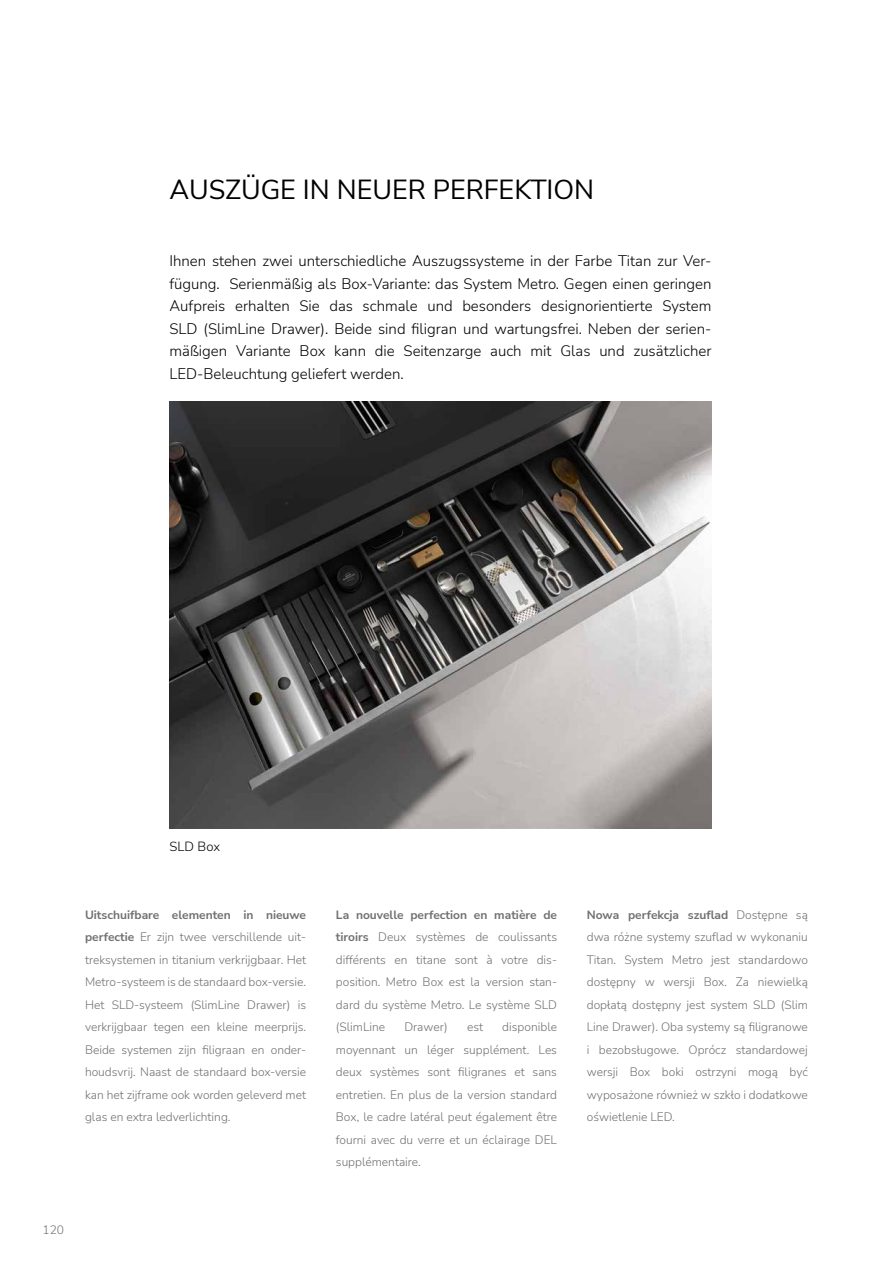
<style>
.page{position:relative;width:893px;height:1263px;background:#fff}
.page>*{position:absolute;margin:0;border:0;box-sizing:border-box;transform-origin:0 0}
.t1{font:27px "Nunito Sans";color:#000}
.t2{font:300 15px/22.5px "Nunito Sans";color:#000;text-align:justify}
.t3{font:300 13.05px "Nunito Sans";letter-spacing:.01em;color:#000}
.t4{font:300 12px/22.5px "Nunito Sans";color:#6f7070;text-align:justify}
.s1{font-weight:700}
</style>
<div class="page">
<svg style="left:169px;top:401px;width:542px;height:428px;background:#696766"></svg>
<h1 class="t1" style="left:169px;top:171px;width:426px">AUSZÜGE IN NEUER PERFEKTION</h1>
<p class="t2" style="left:169px;top:249px;width:544px">Ihnen stehen zwei unterschiedliche Auszugssysteme in der Farbe Titan zur Ver&shy;fügung. Serienmäßig als Box-Variante: das System Metro. Gegen einen geringen Aufpreis erhalten Sie das schmale und besonders designorientierte System SLD (SlimLine Drawer). Beide sind filigran und wartungsfrei. Neben der serien&shy;mäßigen Variante Box kann die Seitenzarge auch mit Glas und zusätzlicher LED-Beleuchtung geliefert werden.</p>
<p class="t3" style="left:169px;top:838px;width:52px">SLD Box</p>
<p class="t4" style="left:85px;top:903px;width:223px"><span class="s1">Uitschuifbare elementen in nieuwe perfectie</span> Er zijn twee verschillende uit&shy;treksystemen in titanium verkrijgbaar. Het Metro-systeem is de standaard box-versie.<br>Het SLD-systeem (SlimLine Drawer) is verkrijgbaar tegen een kleine meerprijs.<br>Beide systemen zijn filigraan en onder&shy;houdsvrij. Naast de standaard box-versie kan het zijframe ook worden geleverd met glas en extra ledverlichting.</p>
<p class="t4" style="left:336px;top:903px;width:223px"><span class="s1">La nouvelle perfection en matière de tiroirs</span> Deux systèmes de coulissants différents en titane sont à votre dis&shy;position. Metro Box est la version stan&shy;dard du système Metro. Le système SLD (SlimLine</p>
<p class="t4" style="left:404px;top:1015px;width:45px">Drawer)</p>
<p class="t4" style="left:467px;top:1015px;width:18px">est</p>
<p class="t4" style="left:336px;top:1015px;width:223px;text-indent:166px">disponible moyennant un léger supplément. Les deux systèmes sont filigranes et sans entretien. En plus de la version standard Box, le cadre latéral peut également être fourni avec du verre et un éclairage DEL supplémentaire.</p>
<p class="t4" style="left:43px;top:1218px;width:23px">120</p>
<p class="t4" style="left:587px;top:903px;width:223px"><span class="s1">Nowa perfekcja szuflad</span> Dostępne są dwa różne systemy szuflad w wykonaniu Titan. System Metro jest standardowo dostępny w wersji Box. Za niewielką dopłatą dostępny jest system SLD (Slim Line Drawer). Oba systemy są filigranowe i bezobsługowe. Oprócz standardowej wersji Box boki ostrzyni mogą być wyposażone również w szkło i dodatkowe oświetlenie LED.</p>
</div>
